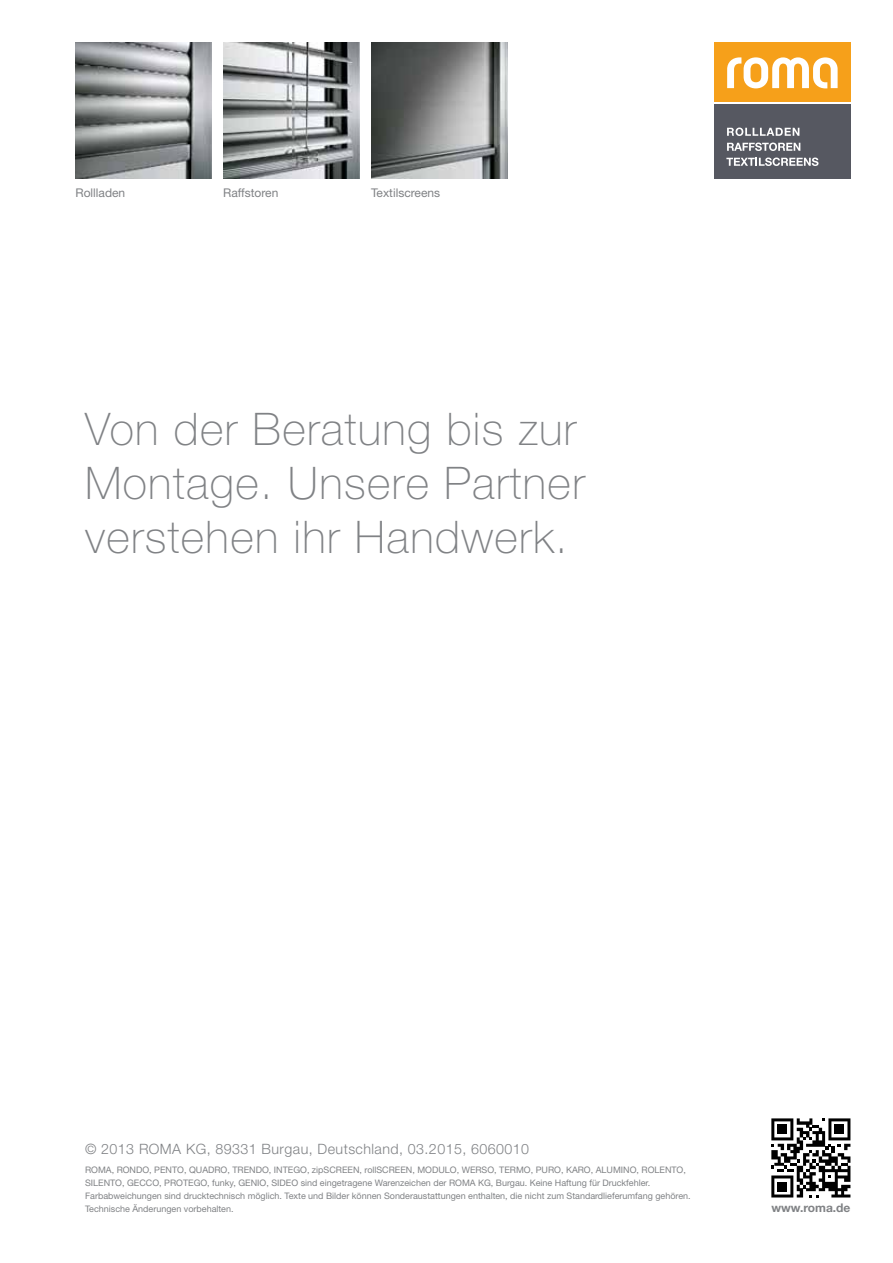
<style>
.page{position:relative;width:893px;height:1263px;background:#fff}
.page>*{position:absolute;margin:0;border:0;box-sizing:border-box;transform-origin:0 0}
.t1{font:100 45px/54px "Helvetica Neue LT Std";letter-spacing:.03em;color:#808285}
.t2{font:300 14.25px "Helvetica Neue LT Std";letter-spacing:.03em;color:#808285}
.t3{font:12px "Helvetica Neue LT Std";color:#808285}
.t4{font:700 12px "Helvetica Neue LT Std";color:#808285}
.t5{font:9px/12.9px "Helvetica Neue LT Std";color:#808285}
</style>
<div class="page">
<img style="left:223px;top:43px;width:136px;height:136px">
<img style="left:371px;top:43px;width:136px;height:136px">
<img style="left:75px;top:43px;width:137px;height:136px">
<svg style="left:771px;top:1118px;width:79px;height:79px"></svg>
<div style="left:714px;top:43px;width:136px;height:59px;background:#f6a01a"></div>
<div style="left:714px;top:104px;width:136px;height:75px;background:#565861"></div>
<svg style="left:727px;top:57px;width:111px;height:31px"></svg>
<svg style="left:727px;top:128px;width:72px;height:8px"></svg>
<svg style="left:727px;top:143px;width:73px;height:8px"></svg>
<svg style="left:726px;top:158px;width:92px;height:8px"></svg>
<h3 class="t3" style="left:75px;top:186px;width:51px">Rollladen</h3>
<h3 class="t3" style="left:223px;top:186px;width:57px">Raffstoren</h3>
<h3 class="t3" style="left:371px;top:186px;width:71px">Textilscreens</h3>
<h1 class="t1" style="left:85px;top:402px;width:501px">Von der Beratung bis zur<br>Montage. Unsere Partner verstehen ihr Handwerk.</h1>
<h2 class="t2" style="left:85px;top:1140px;width:446px">© 2013 ROMA KG, 89331 Burgau, Deutschland, 03.2015, 6060010</h2>
<p class="t5" style="left:85px;top:1163px;width:607px">ROMA, RONDO, PENTO, QUADRO, TRENDO, INTEGO, zipSCREEN, rollSCREEN, MODULO, WERSO, TERMO, PURO, KARO, ALUMINO, ROLENTO, SILENTO, GECCO, PROTEGO, funky, GENIO, SIDEO sind eingetragene Warenzeichen der ROMA KG, Burgau. Keine Haftung für Druckfehler.<br>Farbabweichungen sind drucktechnisch möglich. Texte und Bilder können Sonderaustattungen enthalten, die nicht zum Standardlieferumfang gehören.<br>Technische Änderungen vorbehalten.</p>
<h3 class="t4" style="left:771px;top:1200px;width:81px">www.roma.de</h3>
</div>
